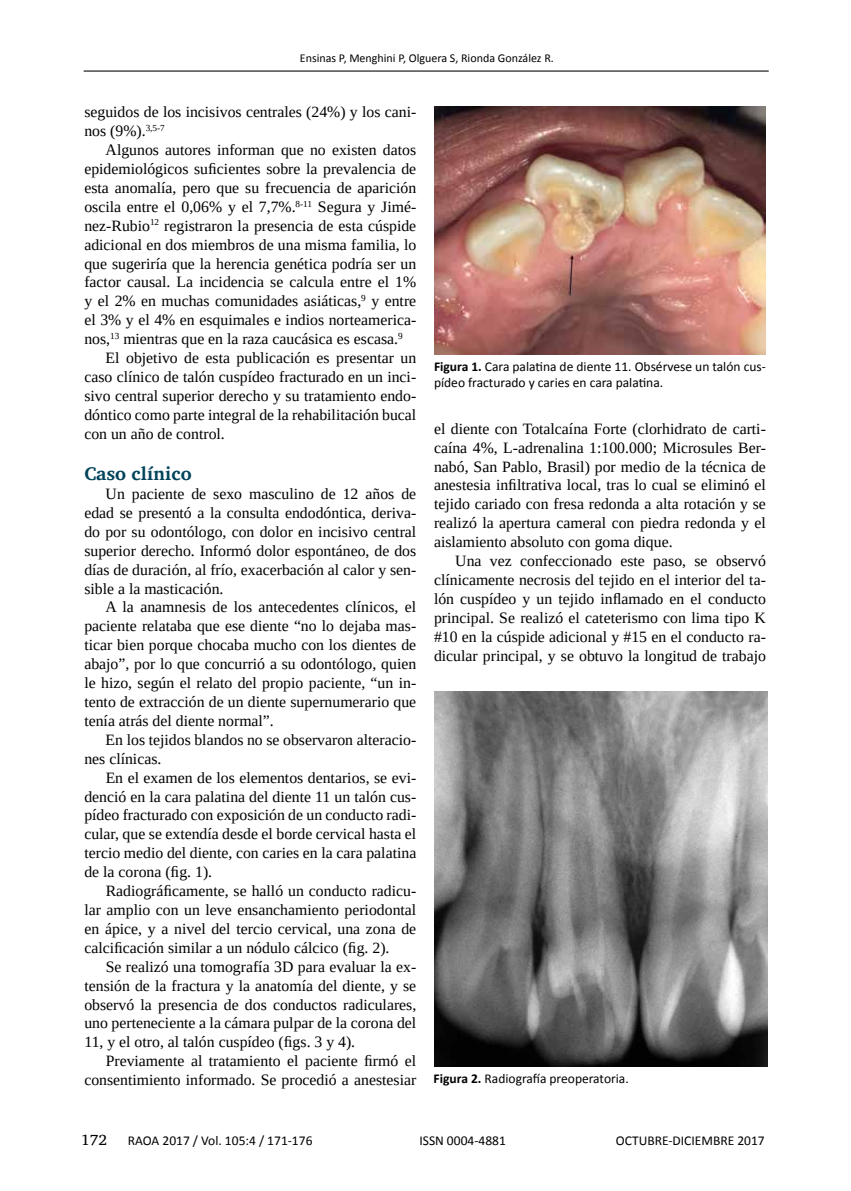
<style>
.page{position:relative;width:851px;height:1191px;background:#fff}
.page>*{position:absolute;margin:0;border:0;box-sizing:border-box;transform-origin:0 0}
.t1{font:700 18.75px "Charis SIL";color:#00435a}
.t2{font:15.75px/18.9px "Liberation Serif";color:#000;text-align:justify}
.t3{font:15px "Charis SIL";color:#000}
.t4{font:13.5px/16.2px "Calibri";color:#000}
.t5{font:12px "Calibri";color:#000}
.s1{font-weight:700}
</style>
<div class="page">
<hr style="left:84px;top:71px;width:684px;height:1px;background:#000">
<img style="left:434px;top:106px;width:331px;height:249px">
<img style="left:434px;top:691px;width:333px;height:375px">
<p class="t5" style="left:300px;top:50px;width:255px">Ensinas P, Menghini P, Olguera S, Rionda González R.</p>
<p class="t2" style="left:84px;top:102px;width:333px">seguidos de los incisivos centrales (24%) y los cani&shy;nos (9%).<sup>3,5-7</sup></p>
<p class="t2" style="left:106px;top:140px;width:312px">Algunos autores informan que no existen datos</p>
<p class="t2" style="left:84px;top:159px;width:333px">epidemiológicos suficientes sobre la prevalencia de</p>
<p class="t2" style="left:84px;top:178px;width:333px">esta anomalía, pero que su frecuencia de aparición</p>
<p class="t2" style="left:84px;top:197px;width:333px">oscila entre el 0,06% y el 7,7%.<sup>8-11</sup> Segura y Jimé-</p>
<p class="t2" style="left:84px;top:216px;width:333px">nez-Rubio<sup>12</sup> registraron la presencia de esta cúspide</p>
<p class="t2" style="left:84px;top:235px;width:333px">adicional en dos miembros de una misma familia, lo</p>
<p class="t2" style="left:84px;top:254px;width:333px">que sugeriría que la herencia genética podría ser un</p>
<p class="t2" style="left:84px;top:273px;width:333px">factor causal. La incidencia se calcula entre el 1%</p>
<p class="t2" style="left:84px;top:291px;width:333px">y el 2% en muchas comunidades asiáticas,<sup>9</sup> y entre</p>
<p class="t2" style="left:84px;top:310px;width:333px">el 3% y el 4% en esquimales e indios norteamerica-</p>
<p class="t2" style="left:84px;top:329px;width:320px">nos,<sup>13</sup> mientras que en la raza caucásica es escasa.<sup>9</sup></p>
<p class="t2" style="left:106px;top:348px;width:312px">El objetivo de esta publicación es presentar un</p>
<p class="t2" style="left:84px;top:367px;width:333px">caso clínico de talón cuspídeo fracturado en un inci-</p>
<p class="t2" style="left:84px;top:386px;width:333px">sivo central superior derecho y su tratamiento endo-</p>
<p class="t2" style="left:84px;top:405px;width:333px">dóntico como parte integral de la rehabilitación bucal</p>
<p class="t2" style="left:84px;top:424px;width:142px">con un año de control.</p>
<p class="t1" style="left:84px;top:462px;width:109px">Caso clínico</p>
<p class="t2" style="left:84px;top:484px;width:333px;text-indent:21px">Un paciente de sexo masculino de 12 años de edad se presentó a la consulta endodóntica, deriva&shy;do por su odontólogo, con dolor en incisivo central superior derecho. Informó dolor espontáneo, de dos días de duración, al frío, exacerbación al calor y sen&shy;sible a la masticación.</p>
<p class="t2" style="left:84px;top:597px;width:333px;text-indent:21px">A la anamnesis de los antecedentes clínicos, el paciente relataba que ese diente “no lo dejaba mas&shy;ticar bien porque chocaba mucho con los dientes de abajo”, por lo que concurrió a su odontólogo, quien le hizo, según el relato del propio paciente, “un in&shy;tento de extracción de un diente supernumerario que tenía atrás del diente normal”.</p>
<p class="t2" style="left:84px;top:730px;width:333px;text-indent:21px">En los tejidos blandos no se observaron alteracio&shy;nes clínicas.</p>
<p class="t2" style="left:84px;top:768px;width:333px;text-indent:21px">En el examen de los elementos dentarios, se evi&shy;denció en la cara palatina del diente 11 un talón cus&shy;pídeo fracturado con exposición de un conducto radi&shy;cular, que se extendía desde el borde cervical hasta el tercio medio del diente, con caries en la cara palatina de la corona (fig. 1).</p>
<p class="t2" style="left:84px;top:881px;width:333px;text-indent:21px">Radiográficamente, se halló un conducto radicu&shy;lar amplio con un leve ensanchamiento periodontal en ápice, y a nivel del tercio cervical, una zona de calcificación similar a un nódulo cálcico (fig. 2).</p>
<p class="t2" style="left:84px;top:957px;width:333px;text-indent:21px">Se realizó una tomografía 3D para evaluar la ex&shy;tensión de la fractura y la anatomía del diente, y se observó la presencia de dos conductos radiculares, uno perteneciente a la cámara pulpar de la corona del 11, y el otro, al talón cuspídeo (figs. 3 y 4).</p>
<p class="t2" style="left:84px;top:1051px;width:333px;text-align:right">Previamente al tratamiento el paciente firmó el consentimiento informado. Se procedió a anestesiar</p>
<p class="t4" style="left:434px;top:359px;width:333px"><span class="s1">Figura 1.</span> Cara palatina de diente 11. Obsérvese un talón cus&shy;pídeo fracturado y caries en cara palatina.</p>
<p class="t2" style="left:434px;top:419px;width:333px">el diente con Totalcaína Forte (clorhidrato de carti&shy;caína 4%, L-adrenalina 1:100.000; Microsules Ber&shy;nabó, San Pablo, Brasil) por medio de la técnica de anestesia infiltrativa local, tras lo cual se eliminó el tejido cariado con fresa redonda a alta rotación y se realizó la apertura cameral con piedra redonda y el aislamiento absoluto con goma dique.</p>
<p class="t2" style="left:434px;top:551px;width:333px;text-indent:21px">Una vez confeccionado este paso, se observó clínicamente necrosis del tejido en el interior del ta&shy;lón cuspídeo y un tejido inflamado en el conducto principal. Se realizó el cateterismo con lima tipo K #10 en la cúspide adicional y #15 en el conducto ra&shy;dicular principal, y se obtuvo la longitud de trabajo</p>
<p class="t4" style="left:433px;top:1070px;width:197px"><span class="s1">Figura 2.</span> Radiografía preoperatoria.</p>
<p class="t3" style="left:82px;top:1131px;width:27px">172</p>
<p class="t4" style="left:128px;top:1132px;width:186px">RAOA 2017 / Vol. 105:4 / 171-176</p>
<p class="t4" style="left:419px;top:1132px;width:88px">ISSN 0004-4881</p>
<p class="t4" style="left:615px;top:1132px;width:150px">OCTUBRE-DICIEMBRE 2017</p>
</div>
